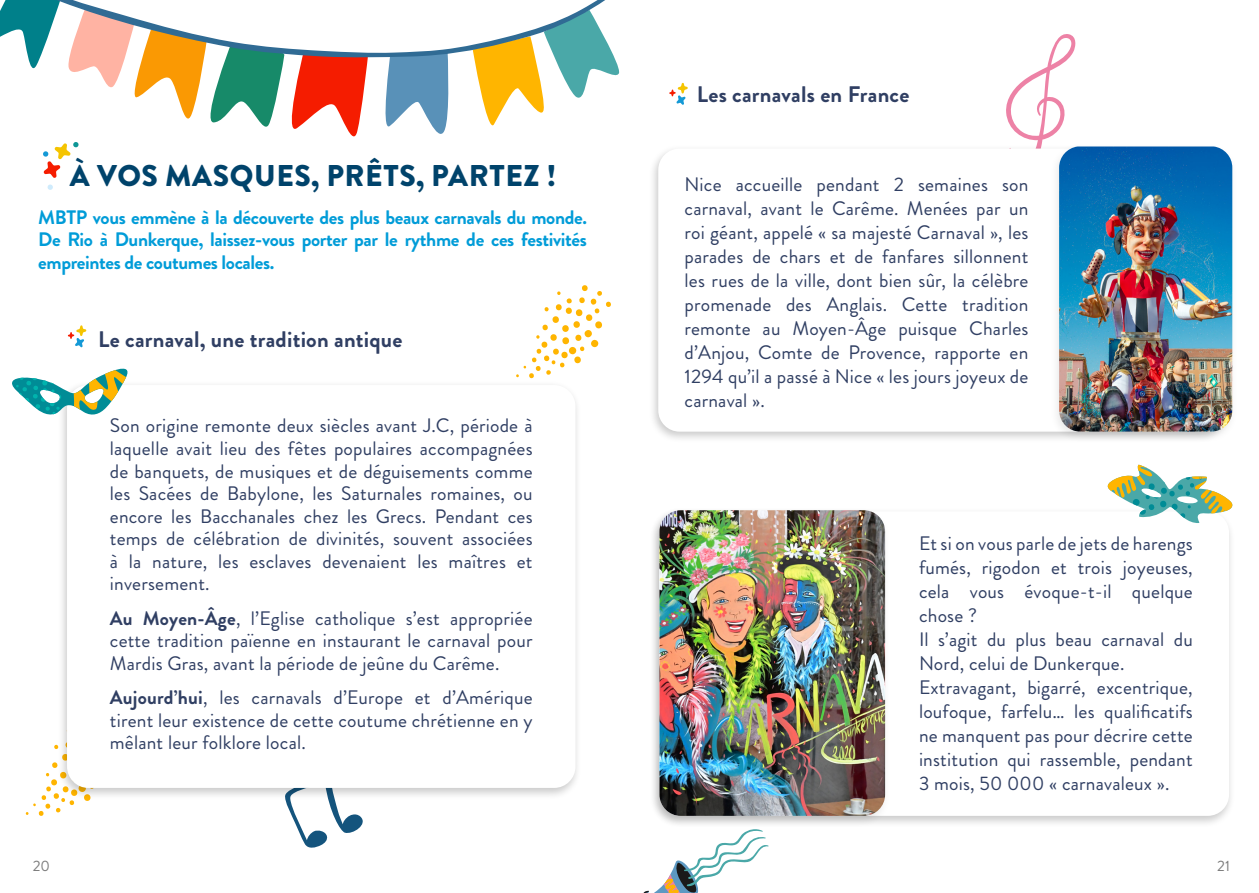
<style>
.page{position:relative;width:1259px;height:893px;background:#fff}
.page>*{position:absolute;margin:0;border:0;box-sizing:border-box;transform-origin:0 0}
.t1{font:900 30px "Brandon Grotesque";letter-spacing:.02em;color:#00436b}
.t2{font:700 22.5px "Brandon Grotesque";letter-spacing:.01em;color:#303f63}
.t3{font:19.5px/24px "Brandon Grotesque";letter-spacing:.01em;color:#303f63;text-align:justify}
.t4{font:700 19.5px/22.5px "Brandon Grotesque";letter-spacing:-.02em;color:#009cd8;text-align:justify}
.t5{font:15px "Brandon Grotesque";color:#7c7c7c}
.s1{font-weight:700}
</style>
<div class="page">
<svg style="left:285px;top:800px;width:78px;height:48px"></svg>
<svg style="left:516px;top:285px;width:95px;height:94px"></svg>
<div style="left:591px;top:340px;width:7px;height:7px;background:#ffb500;border-radius:50%"></div>
<svg style="left:25px;top:744px;width:65px;height:72px"></svg>
<div style="left:57px;top:381px;width:525px;height:419px;background:#000;opacity:.21"></div>
<div style="left:67px;top:385px;width:508px;height:403px;background:#fff;border-radius:21px"></div>
<svg style="left:0;top:0;width:620px;height:190px"></svg>
<svg style="left:12px;top:368px;width:123px;height:49px"></svg>
<svg style="left:68px;top:325px;width:19px;height:23px"></svg>
<svg style="left:1006px;top:34px;width:70px;height:110px"></svg>
<svg style="left:669px;top:83px;width:19px;height:22px"></svg>
<div style="left:648px;top:144px;width:582px;height:300px;background:#000;opacity:.21"></div>
<div style="left:658px;top:149px;width:565px;height:283px;background:#fff;border-radius:21px"></div>
<div style="left:649px;top:507px;width:586px;height:321px;background:#000;opacity:.21"></div>
<div style="left:659px;top:511px;width:570px;height:305px;background:#fff;border-radius:21px"></div>
<div style="left:1049px;top:142px;width:189px;height:302px;background:#000;opacity:.09"></div>
<img style="left:1059px;top:146px;width:173px;height:286px">
<div style="left:649px;top:506px;width:243px;height:322px;background:#000;opacity:.09"></div>
<img style="left:659px;top:510px;width:226px;height:306px">
<svg style="left:1107px;top:465px;width:125px;height:58px"></svg>
<svg style="left:643px;top:829px;width:125px;height:64px"></svg>
<h1 class="t1" style="left:70px;top:154px;width:488px">À VOS MASQUES, PRÊTS, PARTEZ !</h1>
<p class="t4" style="left:38px;top:206px;width:550px">MBTP vous emmène à la découverte des plus beaux carnavals du monde.<br>De Rio à Dunkerque, laissez-vous porter par le rythme de ces festivités empreintes de coutumes locales.</p>
<p class="t2" style="left:98px;top:324px;width:306px">Le carnaval, une tradition antique</p>
<p class="t3" style="left:110px;top:415px;width:424px;line-height:22.5px">Son origine remonte deux siècles avant J.C, période à laquelle avait lieu des fêtes populaires accompagnées de banquets, de musiques et de déguisements comme les Sacées de Babylone, les Saturnales romaines, ou encore les Bacchanales chez les Grecs. Pendant ces temps de célébration de divinités, souvent associées à la nature, les esclaves devenaient les maîtres et inversement.</p>
<p class="t3" style="left:110px;top:607px;width:424px;line-height:22.5px"><span class="s1">Au Moyen-Âge</span>, l’Eglise catholique s’est appropriée cette tradition païenne en instaurant le carnaval pour Mardis Gras, avant la période de jeûne du Carême.</p>
<p class="t3" style="left:110px;top:686px;width:424px;line-height:22.5px"><span class="s1">Aujourd’hui</span>, les carnavals d’Europe et d’Amérique tirent leur existence de cette coutume chrétienne en y mêlant leur folklore local.</p>
<p class="t2" style="left:697px;top:78px;width:214px">Les carnavals en France</p>
<p class="t3" style="left:684px;top:173px;width:345px">Nice accueille pendant 2 semaines son carnaval, avant le Carême. Menées par un roi géant, appelé « sa majesté Carnaval », les parades de chars et de fanfares sillonnent les rues de la ville, dont bien sûr, la célèbre promenade des Anglais. Cette tradition remonte au Moyen-Âge puisque Charles d’Anjou, Comte de Provence, rapporte en 1294 qu’il a passé à Nice « les jours joyeux de carnaval ».</p>
<p class="t3" style="left:919px;top:532px;width:275px;text-align:left">Et si on vous parle de jets de harengs fumés, rigodon et trois joyeuses, cela vous évoque-t-il quelque chose ?<br>Il s’agit du plus beau carnaval du<br>Nord, celui de Dunkerque.<br>Extravagant, bigarré, excentrique, loufoque, farfelu… les qualificatifs ne manquent pas pour décrire cette institution qui rassemble, pendant<br>3 mois, 50 000 « carnavaleux ».</p>
<p class="t5" style="left:33px;top:855px;width:19px">20</p>
<p class="t5" style="left:1217px;top:855px;width:14px">21</p>
</div>
